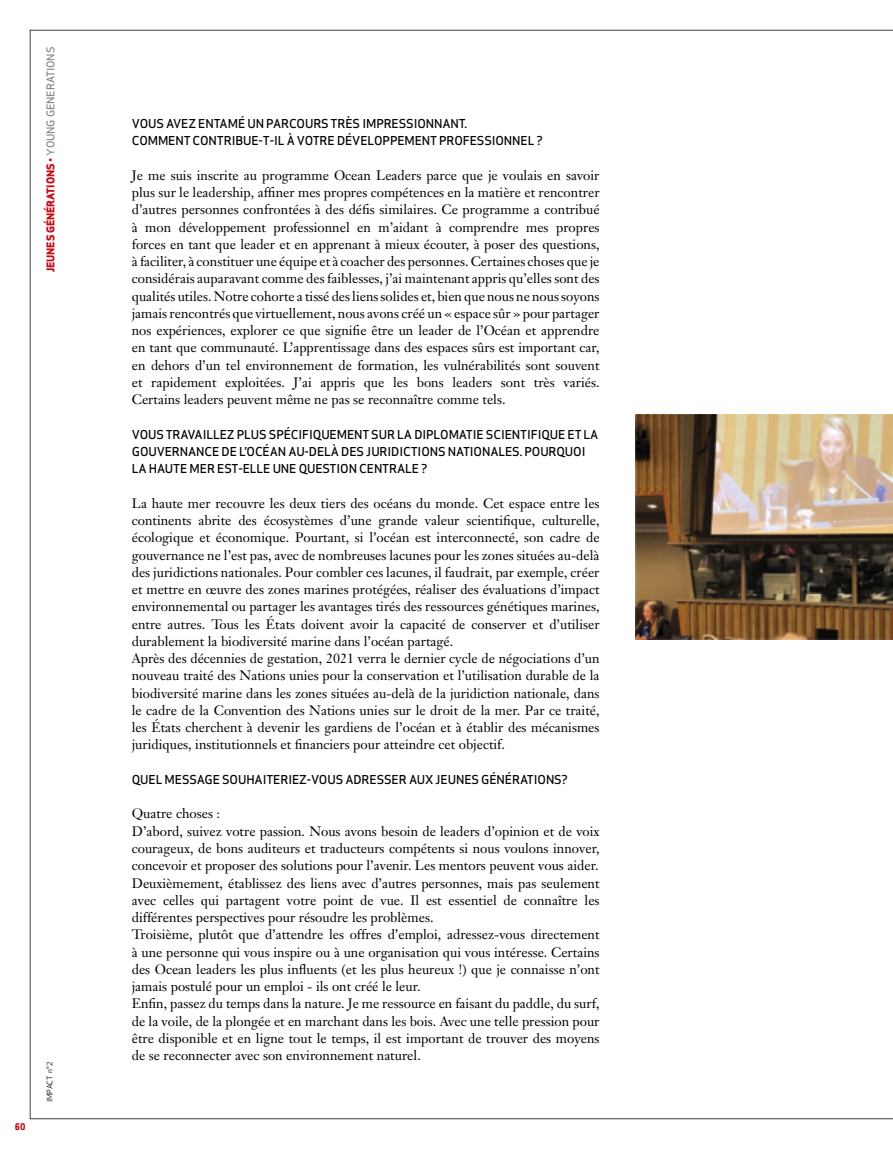
<style>
.page{position:relative;width:893px;height:1149px;background:#fff}
.page>*{position:absolute;margin:0;border:0;box-sizing:border-box;transform-origin:0 0}
.t1{font:13.5px/17.2px "Janson Text";color:#000}
.t2{font:500 12px/17.2px "Apex Sans";letter-spacing:-.01em;color:#000}
.t3{font:800 10.5px "Apex Sans";letter-spacing:-.01em;color:#c20e1a}
.t4{font:800 9px "Apex Sans";color:#c20e1a}
.t5{font:7.5px "Apex Sans";letter-spacing:-.01em;color:#000}
.s1{font-weight:500;color:#868686}
</style>
<div class="page">
<img style="left:636px;top:414px;width:257px;height:225px">
<p class="t3" style="left:44px;top:272px;width:227px;rotate:-90deg">JEUNES GÉNÉRATIONS • <span class="s1">YOUNG GENERATIONS</span></p>
<p class="t4" style="left:15px;top:1120px;width:12px">60</p>
<p class="t5" style="left:44px;top:1101px;width:42px;rotate:-90deg">IMPACT n°2</p>
<p class="t2" style="left:132px;top:113px;width:412px">VOUS AVEZ ENTAMÉ UN PARCOURS TRÈS IMPRESSIONNANT.<br>COMMENT CONTRIBUE-T-IL À VOTRE DÉVELOPPEMENT PROFESSIONNEL ?</p>
<p class="t1" style="left:132px;top:166px;width:469px;text-align:justify">Je me suis inscrite au programme Ocean Leaders parce que je voulais en savoir plus sur le leadership, affiner mes propres compétences en la matière et rencontrer d’autres personnes confrontées à des défis similaires. Ce programme a contribué à mon développement professionnel en m’aidant à comprendre mes propres forces en tant que leader et en apprenant à mieux écouter, à poser des questions, à faciliter, à constituer une équipe et à coacher des personnes. Certaines choses que je considérais auparavant comme des faiblesses, j’ai maintenant appris qu’elles sont des qualités utiles. Notre cohorte a tissé des liens solides et, bien que nous ne nous soyons jamais rencontrés que virtuellement, nous avons créé un « espace sûr » pour partager nos expériences, explorer ce que signifie être un leader de l’Océan et apprendre en tant que communauté. L’apprentissage dans des espaces sûrs est important car, en dehors d’un tel environnement de formation, les vulnérabilités sont souvent et rapidement exploitées. J’ai appris que les bons leaders sont très variés.<br>Certains leaders peuvent même ne pas se reconnaître comme tels.</p>
<p class="t2" style="left:132px;top:424px;width:468px">VOUS TRAVAILLEZ PLUS SPÉCIFIQUEMENT SUR LA DIPLOMATIE SCIENTIFIQUE ET LA<br>GOUVERNANCE DE L’OCÉAN AU-DELÀ DES JURIDICTIONS NATIONALES. POURQUOI<br>LA HAUTE MER EST-ELLE UNE QUESTION CENTRALE ?</p>
<p class="t1" style="left:132px;top:494px;width:469px">La haute mer recouvre les deux tiers des océans du monde. Cet espace entre les continents abrite des écosystèmes d’une grande valeur scientifique, culturelle, écologique et économique. Pourtant, si l’océan est interconnecté, son cadre de gouvernance ne l’est pas, avec de nombreuses lacunes pour les zones situées au-delà des juridictions nationales. Pour combler ces lacunes, il faudrait, par exemple, créer et mettre en œuvre des zones marines protégées, réaliser des évaluations d’impact environnemental ou partager les avantages tirés des ressources génétiques marines, entre autres. Tous les États doivent avoir la capacité de conserver et d’utiliser durablement la biodiversité marine dans l’océan partagé.<br>Après des décennies de gestation, 2021 verra le dernier cycle de négociations d’un nouveau traité des Nations unies pour la conservation et l’utilisation durable de la biodiversité marine dans les zones situées au-delà de la juridiction nationale, dans le cadre de la Convention des Nations unies sur le droit de la mer. Par ce traité, les États cherchent à devenir les gardiens de l’océan et à établir des mécanismes juridiques, institutionnels et financiers pour atteindre cet objectif.</p>
<p class="t2" style="left:132px;top:769px;width:437px">QUEL MESSAGE SOUHAITERIEZ-VOUS ADRESSER AUX JEUNES GÉNÉRATIONS?</p>
<p class="t1" style="left:132px;top:804px;width:469px">Quatre choses :<br>D’abord, suivez votre passion. Nous avons besoin de leaders d’opinion et de voix courageux, de bons auditeurs et traducteurs compétents si nous voulons innover, concevoir et proposer des solutions pour l’avenir. Les mentors peuvent vous aider.<br>Deuxièmement, établissez des liens avec d’autres personnes, mais pas seulement avec celles qui partagent votre point de vue. Il est essentiel de connaître les différentes perspectives pour résoudre les problèmes.<br>Troisième, plutôt que d’attendre les offres d’emploi, adressez-vous directement à une personne qui vous inspire ou à une organisation qui vous intéresse. Certains des Ocean leaders les plus influents (et les plus heureux !) que je connaisse n’ont jamais postulé pour un emploi - ils ont créé le leur.<br>Enfin, passez du temps dans la nature. Je me ressource en faisant du paddle, du surf, de la voile, de la plongée et en marchant dans les bois. Avec une telle pression pour être disponible et en ligne tout le temps, il est important de trouver des moyens de se reconnecter avec son environnement naturel.</p>
</div>
